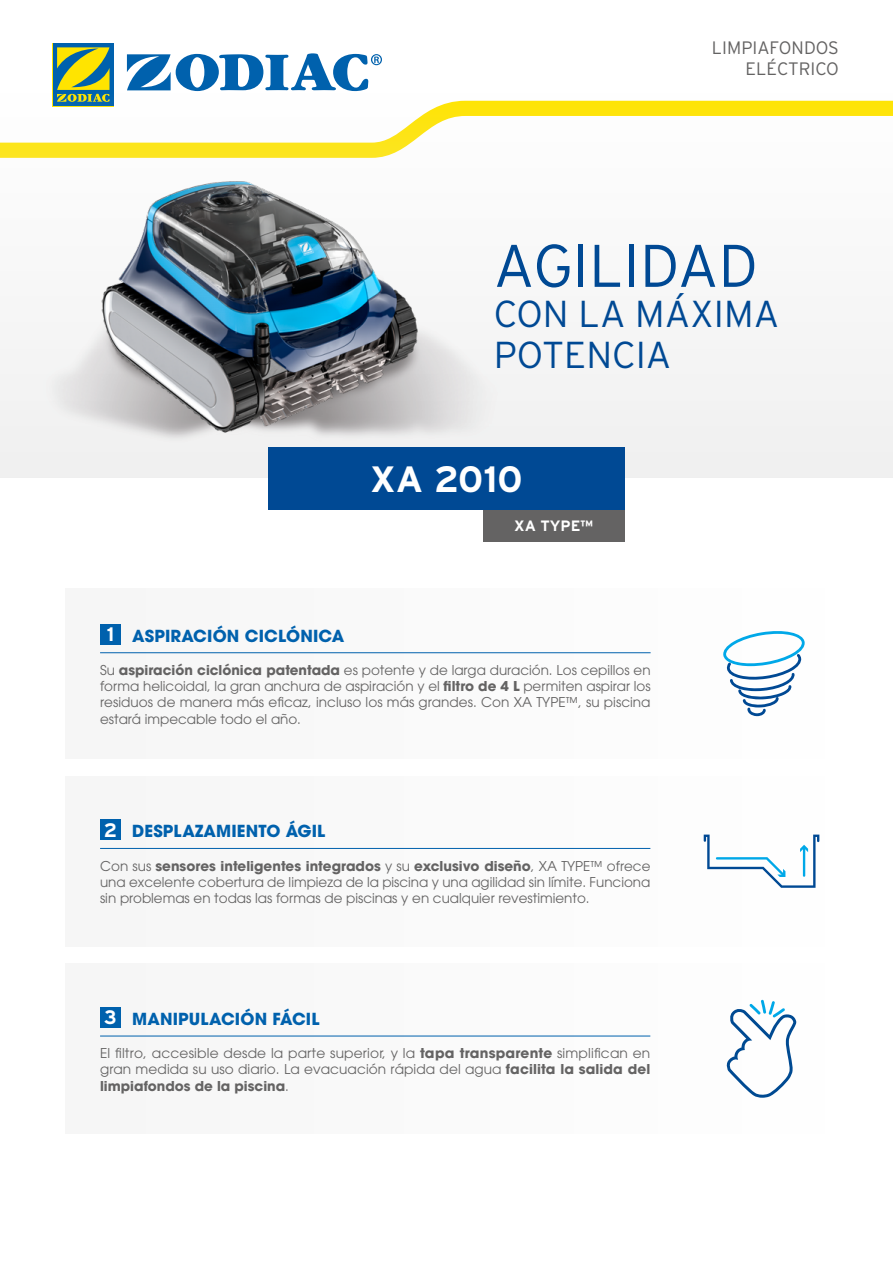
<style>
.page{position:relative;width:893px;height:1263px;background:#fff}
.page>*{position:absolute;margin:0;border:0;box-sizing:border-box;transform-origin:0 0}
.t1{font:300 60px "Interstate";color:#004994}
.t2{font:300 37.5px/40.5px "Interstate";color:#004994}
.t3{font:700 36.6px "Interstate";color:#fff}
.t4{font:300 18px/21px "Interstate";color:#646363;text-align:right}
.t5{font:700 16.5px "ITC Avant Garde Pro";letter-spacing:.01em;color:#0061ad}
.t6{font:700 15px "Interstate";color:#fff}
.t7{font:13.5px/16.2px "ITC Avant Garde Pro";color:#646363;text-align:justify}
.s1{font-family:"Interstate";font-size:19.5px;color:#fff}
.s2{font-weight:700}
</style>
<div class="page">
<svg style="left:127px;top:53px;width:255px;height:38px"></svg>
<svg style="left:52px;top:43px;width:62px;height:50px"></svg>
<div style="left:53px;top:43px;width:60px;height:63px;background:#0061ad"></div>
<svg style="left:57px;top:47px;width:53px;height:43px"></svg>
<svg style="left:0;top:93px;width:893px;height:385px"></svg>
<div style="left:65px;top:588px;width:763px;height:171px;background:#fafafa"></div>
<div style="left:65px;top:776px;width:763px;height:170px;background:#fafafa"></div>
<div style="left:65px;top:964px;width:763px;height:170px;background:#fafafa"></div>
<svg style="left:723px;top:631px;width:82px;height:85px"></svg>
<svg style="left:704px;top:834px;width:115px;height:54px"></svg>
<svg style="left:726px;top:1000px;width:71px;height:98px"></svg>
<div style="left:483px;top:509px;width:142px;height:33px;background:#646363"></div>
<div style="left:268px;top:447px;width:357px;height:62px;background:#004994"></div>
<img style="left:44px;top:273px;width:459px;height:170px">
<img style="left:73px;top:164px;width:378px;height:283px">
<hr style="left:100px;top:848px;width:550px;height:1px;background:#0061ad">
<div style="left:100px;top:819px;width:21px;height:21px;background:#0061ad"></div>
<hr style="left:100px;top:1036px;width:550px;height:1px;background:#0061ad">
<div style="left:100px;top:1007px;width:21px;height:21px;background:#0061ad"></div>
<hr style="left:100px;top:652px;width:551px;height:1px;background:#0061ad">
<div style="left:100px;top:624px;width:21px;height:20px;background:#0061ad"></div>
<h3 class="t4" style="left:712px;top:37px;width:129px">LIMPIAFONDOS<br>ELÉCTRICO</h3>
<h1 class="t1" style="left:494px;top:232px;width:266px">AGILIDAD</h1>
<h2 class="t2" style="left:494px;top:294px;width:287px">CON LA MÁXIMA<br>POTENCIA</h2>
<h3 class="t3" style="left:370px;top:458px;width:154px">XA 2010</h3>
<p class="t6" style="left:514px;top:518px;width:80px">XA TYPE™</p>
<p class="t5" style="left:107px;top:625px;width:239px"><span class="s1">1</span> ASPIRACIÓN CICLÓNICA</p>
<p class="t7" style="left:100px;top:662px;width:552px">Su <span class="s2">aspiración ciclónica patentada</span> es potente y de larga duración. Los cepillos en forma helicoidal, la gran anchura de aspiración y el <span class="s2">filtro de 4 L</span> permiten aspirar los residuos de manera más eficaz, incluso los más grandes. Con XA TYPE™, su piscina estará impecable todo el año.</p>
<p class="t5" style="left:104px;top:820px;width:223px"><span class="s1">2</span> DESPLAZAMIENTO ÁGIL</p>
<p class="t7" style="left:100px;top:857px;width:552px">Con sus <span class="s2">sensores inteligentes integrados</span> y su <span class="s2">exclusivo diseño</span>, XA TYPE™ ofrece una excelente cobertura de limpieza de la piscina y una agilidad sin límite. Funciona sin problemas en todas las formas de piscinas y en cualquier revestimiento.</p>
<p class="t5" style="left:104px;top:1008px;width:217px"><span class="s1">3</span> MANIPULACIÓN FÁCIL</p>
<p class="t7" style="left:100px;top:1045px;width:552px">El filtro, accesible desde la parte superior, y la <span class="s2">tapa transparente</span> simplifican en gran medida su uso diario. La evacuación rápida del agua <span class="s2">facilita la salida del limpiafondos de la piscina</span>.</p>
</div>
